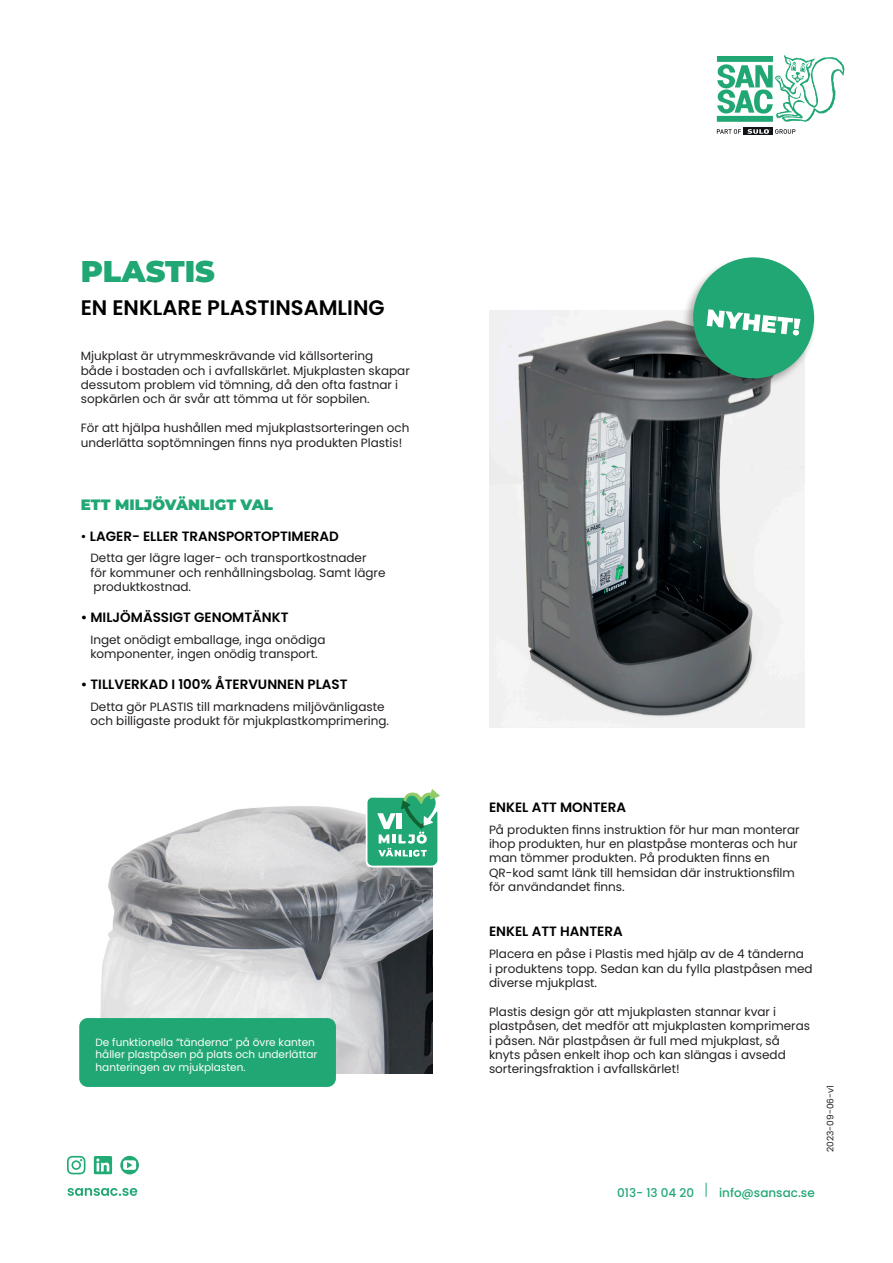
<style>
.page{position:relative;width:893px;height:1263px;background:#fff}
.page>*{position:absolute;margin:0;border:0;box-sizing:border-box;transform-origin:0 0}
.t1{font:900 30px "Montserrat";color:#21a774}
.t2{font:600 21px "Poppins";color:#000}
.t3{font:900 15px "Montserrat";color:#21a774}
.t4{font:600 13.5px "Poppins";color:#000}
.t5{font:12px/14.4px "Poppins";color:#231f20}
.t6{font:500 12px "Poppins";color:#21a774}
.t7{font:10.5px/12.6px "Poppins";color:#fff}
.t8{font:9px "Poppins";color:#231f20}
.s1{font-weight:400}
</style>
<div class="page">
<svg style="left:717px;top:55px;width:127px;height:67px"></svg>
<svg style="left:717px;top:129px;width:24px;height:5px"></svg>
<div style="left:744px;top:128px;width:29px;height:7px;background:#111416"></div>
<svg style="left:747px;top:129px;width:48px;height:5px"></svg>
<img style="left:489px;top:310px;width:315px;height:417px">
<img style="left:100px;top:806px;width:332px;height:267px">
<svg style="left:366px;top:789px;width:74px;height:78px"></svg>
<div style="left:79px;top:1018px;width:257px;height:69px;background:#21a774;border-radius:9px"></div>
<div style="left:681px;top:256px;width:136px;height:136px;background:#231f20;opacity:.37"></div>
<div style="left:693px;top:257px;width:121px;height:121px;background:#21a774;border-radius:50%"></div>
<svg style="left:707px;top:309px;width:93px;height:27px"></svg>
<svg style="left:706px;top:1183px;width:1px;height:14px"></svg>
<svg style="left:120px;top:1156px;width:19px;height:18px"></svg>
<svg style="left:94px;top:1156px;width:18px;height:18px"></svg>
<svg style="left:67px;top:1156px;width:18px;height:18px"></svg>
<svg style="left:68px;top:1188px;width:69px;height:8px"></svg>
<h1 class="t1" style="left:81px;top:249px;width:136px">PLASTIS</h1>
<h2 class="t2" style="left:81px;top:295px;width:305px">EN ENKLARE PLASTINSAMLING</h2>
<p class="t5" style="left:81px;top:349px;width:330px">Mjukplast är utrymmeskrävande vid källsortering<br>både i bostaden och i avfallskärlet. Mjukplasten skapar dessutom problem vid tömning, då den ofta fastnar i sopkärlen och är svår att tömma ut för sopbilen.</p>
<p class="t5" style="left:81px;top:421px;width:330px">För att hjälpa hushållen med mjukplastsorteringen och underlätta soptömningen finns nya produkten Plastis!</p>
<p class="t3" style="left:81px;top:493px;width:194px">ETT MILJÖVÄNLIGT VAL</p>
<p class="t4" style="left:81px;top:528px;width:260px"><span class="s1">•</span> LAGER- ELLER TRANSPORTOPTIMERAD</p>
<p class="t5" style="left:90px;top:551px;width:297px">Detta ger lägre lager- och transportkostnader för kommuner och renhållningsbolag. Samt lägre produktkostnad.</p>
<p class="t4" style="left:81px;top:609px;width:209px">• MILJÖMÄSSIGT GENOMTÄNKT</p>
<p class="t5" style="left:90px;top:632px;width:237px">Inget onödigt emballage, inga onödiga komponenter, ingen onödig transport.</p>
<p class="t4" style="left:81px;top:676px;width:268px">• TILLVERKAD I 100% ÅTERVUNNEN PLAST</p>
<p class="t5" style="left:90px;top:699px;width:300px">Detta gör PLASTIS till marknadens miljövänligaste och billigaste produkt för mjukplastkomprimering.</p>
<p class="t7" style="left:96px;top:1036px;width:223px">De funktionella ”tänderna” på övre kanten håller plastpåsen på plats och underlättar hanteringen av mjukplasten.</p>
<p class="t4" style="left:489px;top:799px;width:139px">ENKEL ATT MONTERA</p>
<p class="t5" style="left:489px;top:822px;width:312px">På produkten finns instruktion för hur man monterar ihop produkten, hur en plastpåse monteras och hur man tömmer produkten. På produkten finns en QR-kod samt länk till hemsidan där instruktionsfilm för användandet finns.</p>
<p class="t4" style="left:489px;top:924px;width:135px">ENKEL ATT HANTERA</p>
<p class="t5" style="left:489px;top:947px;width:325px">Placera en påse i Plastis med hjälp av de 4 tänderna<br>i produktens topp. Sedan kan du fylla plastpåsen med diverse mjukplast.</p>
<p class="t5" style="left:489px;top:1004px;width:323px">Plastis design gör att mjukplasten stannar kvar i plastpåsen, det medför att mjukplasten komprimeras i påsen. När plastpåsen är full med mjukplast, så knyts påsen enkelt ihop och kan slängas i avsedd sorteringsfraktion i avfallskärlet!</p>
<p class="t8" style="left:825px;top:1152px;width:68px;rotate:-90deg">2023-09-06-v1</p>
<p class="t6" style="left:617px;top:1186px;width:78px">013- 13 04 20</p>
<p class="t6" style="left:719px;top:1186px;width:97px">info@sansac.se</p>
</div>
